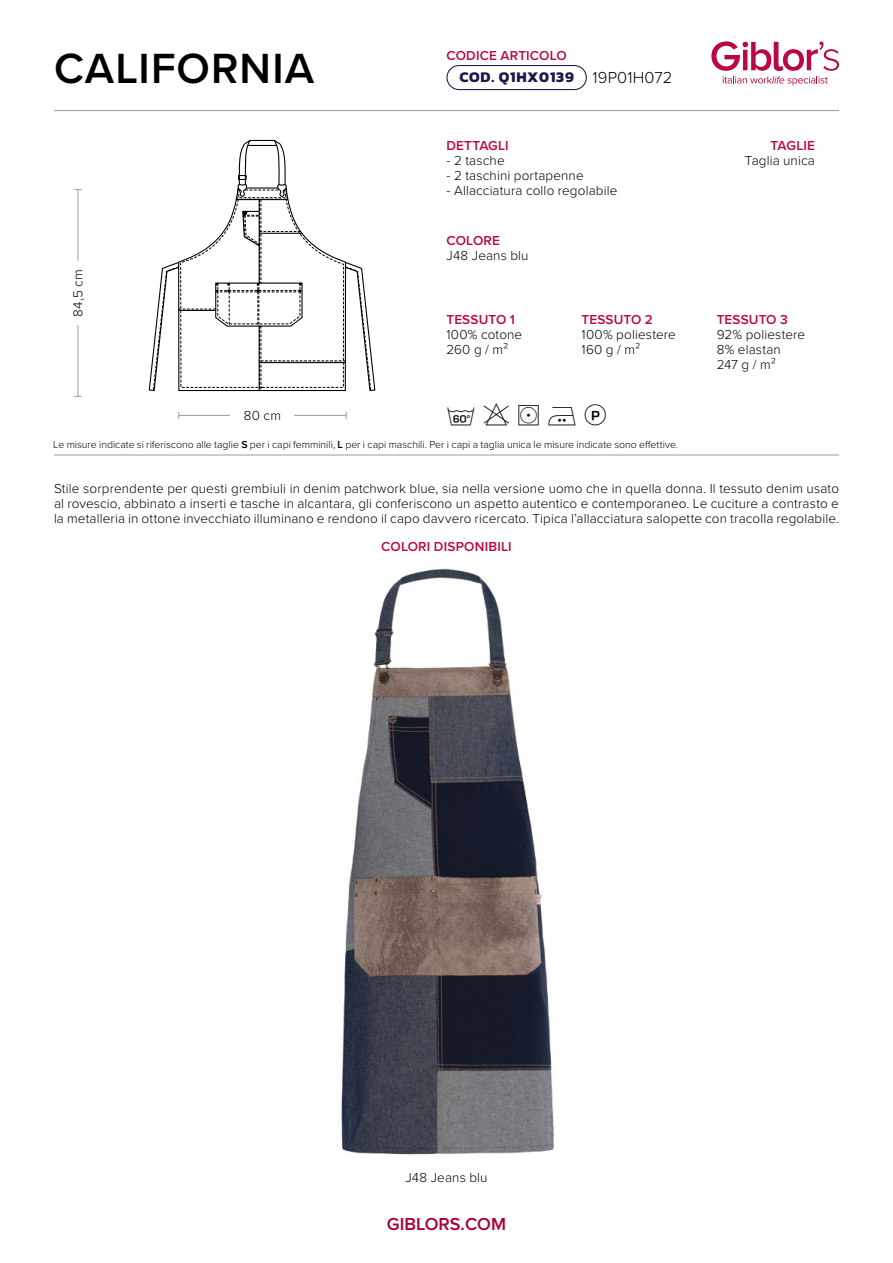
<style>
.page{position:relative;width:893px;height:1263px;background:#fff}
.page>*{position:absolute;margin:0;border:0;box-sizing:border-box;transform-origin:0 0}
.t1{font:600 43.8px "Proxima Nova";letter-spacing:.025em;color:#000}
.t2{font:600 18px "Proxima Nova";color:#a90034}
.t3{font:700 15px "Kanit";letter-spacing:.05em;color:#1e1646}
.t4{font:300 13.5px/15px "Proxima Nova";letter-spacing:.01em;color:#000}
.t5{font:600 13.5px "Proxima Nova";letter-spacing:.015em;color:#b90845}
.t6{font:300 10.5px "Proxima Nova";color:#000}
.s1{font-family:"Proxima Nova";font-weight:300;font-size:16.5px;color:#000}
.s2{font-weight:600}
</style>
<div class="page">
<svg style="left:711px;top:41px;width:128px;height:44px"></svg>
<hr style="left:54px;top:110px;width:785px;height:1px;background:#9d9d9c">
<hr style="left:54px;top:455px;width:785px;height:1px;background:#9d9d9c">
<hr style="left:78px;top:189px;width:1px;height:207px;background:#9d9d9c">
<div style="left:72px;top:261px;width:10px;height:64px;background:#fff"></div>
<svg style="left:148px;top:139px;width:228px;height:253px"></svg>
<img style="left:341px;top:568px;width:213px;height:587px">
<hr style="left:179px;top:415px;width:167px;height:1px;background:#9d9d9c">
<div style="left:231px;top:409px;width:63px;height:11px;background:#fff"></div>
<div style="left:446px;top:65px;width:141px;height:25px;border:1px solid #1e1646;border-radius:12px"></div>
<h1 class="t1" style="left:54px;top:36px;width:262px">CALIFORNIA</h1>
<p class="t4" style="left:70px;top:317px;width:49px;rotate:-90deg">84,5 cm</p>
<p class="t4" style="left:244px;top:407px;width:39px">80 cm</p>
<p class="t5" style="left:446px;top:46px;width:122px">CODICE ARTICOLO</p>
<p class="t3" style="left:459px;top:66px;width:214px">COD. Q1HX0139 <span class="s1">19P01H072</span></p>
<p class="t5" style="left:446px;top:136px;width:64px">DETTAGLI</p>
<p class="t4" style="left:446px;top:152px;width:60px">- 2 tasche</p>
<p class="t4" style="left:446px;top:167px;width:139px">- 2 taschini portapenne</p>
<p class="t4" style="left:446px;top:182px;width:172px">- Allacciatura collo regolabile</p>
<p class="t5" style="left:446px;top:230px;width:55px">COLORE</p>
<p class="t4" style="left:446px;top:247px;width:84px">J48 Jeans blu</p>
<p class="t5" style="left:446px;top:310px;width:70px">TESSUTO 1</p>
<p class="t4" style="left:446px;top:326px;width:77px">100% cotone<br>260 g / m²</p>
<p class="t5" style="left:582px;top:310px;width:73px">TESSUTO 2</p>
<p class="t4" style="left:582px;top:326px;width:96px">100% poliestere<br>160 g / m²</p>
<p class="t6" style="left:53px;top:436px;width:626px">Le misure indicate si riferiscono alle taglie <span class="s2">S</span> per i capi femminili, <span class="s2">L</span> per i capi maschili. Per i capi a taglia unica le misure indicate sono effettive.</p>
<p class="t5" style="left:770px;top:136px;width:46px">TAGLIE</p>
<p class="t4" style="left:745px;top:152px;width:71px">Taglia unica</p>
<p class="t5" style="left:717px;top:310px;width:73px">TESSUTO 3</p>
<p class="t4" style="left:717px;top:326px;width:90px">92% poliestere<br>8% elastan<br>247 g / m²</p>
<p class="t4" style="left:54px;top:480px;width:787px;text-align:justify">Stile sorprendente per questi grembiuli in denim patchwork blue, sia nella versione uomo che in quella donna. Il tessuto denim usato al rovescio, abbinato a inserti e tasche in alcantara, gli conferiscono un aspetto autentico e contemporaneo. Le cuciture a contrasto e la metalleria in ottone invecchiato illuminano e rendono il capo davvero ricercato. Tipica l’allacciatura salopette con tracolla regolabile.</p>
<p class="t5" style="left:381px;top:536px;width:132px">COLORI DISPONIBILI</p>
<p class="t4" style="left:405px;top:1169px;width:84px">J48 Jeans blu</p>
<h2 class="t2" style="left:387px;top:1210px;width:121px">GIBLORS.COM</h2>
</div>
